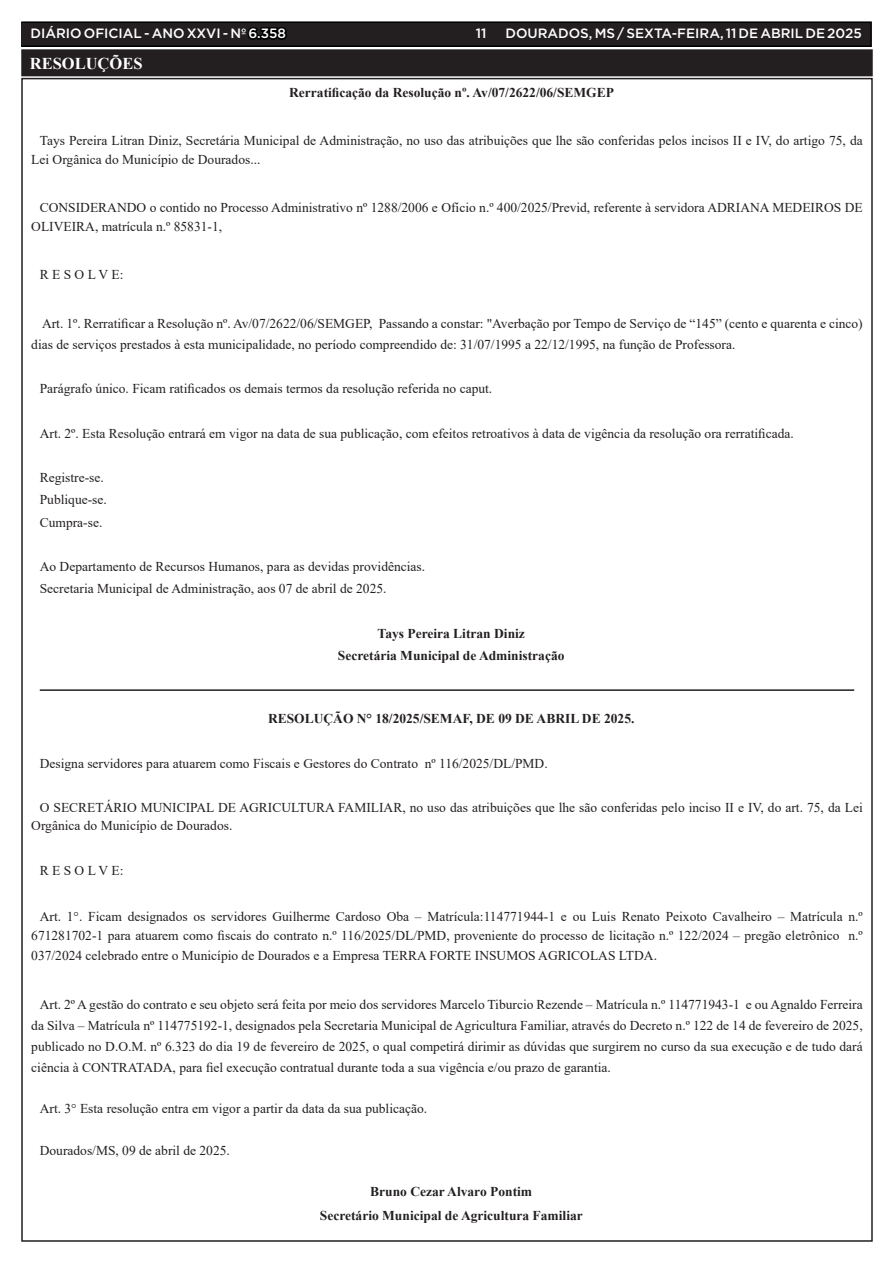
<style>
.page{position:relative;width:893px;height:1263px;background:#fff}
.page>*{position:absolute;margin:0;border:0;box-sizing:border-box;transform-origin:0 0}
.TEXTO{font:700 16.5px "Times New Roman";color:#fff}
.TEXTO-2{font:13.5px/19.5px "Times New Roman";color:#231f20}
.TEXTO-3{font:700 13.5px "Times New Roman";color:#231f20}
.t1{font:500 13.5px "Gotham";color:#fff}
.s1{color:#000}
</style>
<div class="page">
<div style="left:21px;top:22px;width:850px;height:24px;background:#231f20"></div>
<div style="left:21px;top:21px;width:851px;height:26px;border:2px solid #000"></div>
<hr style="left:40px;top:689px;width:814px;height:2px;background:#231f20">
<div style="left:23px;top:51px;width:848px;height:23px;background:#231f20"></div>
<div style="left:21px;top:49px;width:852px;height:27px;border:4px solid #231f20"></div>
<p class="t1" style="left:31px;top:25px;width:257px">DIÁRIO OFICIAL - ANO XXVI - Nº <span class="s1">6.358</span></p>
<p class="t1" style="left:476px;top:25px;width:12px">11</p>
<p class="t1" style="left:505px;top:25px;width:358px">DOURADOS, MS / SEXTA-FEIRA, 11 DE ABRIL DE 2025</p>
<p class="TEXTO" style="left:30px;top:52px;width:114px">RESOLUÇÕES</p>
<p class="TEXTO-3" style="left:289px;top:83px;width:326px">Rerratificação da Resolução nº. Av/07/2622/06/SEMGEP</p>
<p class="TEXTO-2" style="left:31px;top:130px;width:833px;text-indent:9px">Tays Pereira Litran Diniz, Secretária Municipal de Administração, no uso das atribuições que lhe são conferidas pelos incisos II e IV, do artigo 75, da<br>Lei Orgânica do Município de Dourados...</p>
<p class="TEXTO-2" style="left:31px;top:197px;width:833px;text-indent:9px">CONSIDERANDO o contido no Processo Administrativo nº 1288/2006 e Ofício n.º 400/2025/Previd, referente à servidora ADRIANA MEDEIROS DE<br>OLIVEIRA, matrícula n.º 85831-1,</p>
<p class="TEXTO-2" style="left:40px;top:264px;width:85px">R E S O L V E:</p>
<p class="TEXTO-2" style="left:31px;top:312px;width:833px;line-height:21px;text-indent:11px">Art. 1º. Rerratificar a Resolução nº. Av/07/2622/06/SEMGEP, Passando a constar: "Averbação por Tempo de Serviço de “145” (cento e quarenta e cinco) dias de serviços prestados à esta municipalidade, no período compreendido de: 31/07/1995 a 22/12/1995, na função de Professora.</p>
<p class="TEXTO-2" style="left:40px;top:378px;width:454px">Parágrafo único. Ficam ratificados os demais termos da resolução referida no caput.</p>
<p class="TEXTO-2" style="left:40px;top:423px;width:755px">Art. 2º. Esta Resolução entrará em vigor na data de sua publicação, com efeitos retroativos à data de vigência da resolução ora rerratificada.</p>
<p class="TEXTO-2" style="left:40px;top:467px;width:66px">Registre-se.</p>
<p class="TEXTO-2" style="left:40px;top:490px;width:69px">Publique-se.</p>
<p class="TEXTO-2" style="left:40px;top:512px;width:64px">Cumpra-se.</p>
<p class="TEXTO-2" style="left:40px;top:556px;width:387px">Ao Departamento de Recursos Humanos, para as devidas providências.</p>
<p class="TEXTO-2" style="left:40px;top:579px;width:348px">Secretaria Municipal de Administração, aos 07 de abril de 2025.</p>
<p class="TEXTO-3" style="left:378px;top:624px;width:149px">Tays Pereira Litran Diniz</p>
<p class="TEXTO-3" style="left:338px;top:646px;width:228px">Secretária Municipal de Administração</p>
<p class="TEXTO-3" style="left:268px;top:709px;width:368px">RESOLUÇÃO N° 18/2025/SEMAF, DE 09 DE ABRIL DE 2025.</p>
<p class="TEXTO-2" style="left:40px;top:753px;width:509px">Designa servidores para atuarem como Fiscais e Gestores do Contrato nº 116/2025/DL/PMD.</p>
<p class="TEXTO-2" style="left:31px;top:798px;width:833px;line-height:18px;text-indent:9px">O SECRETÁRIO MUNICIPAL DE AGRICULTURA FAMILIAR, no uso das atribuições que lhe são conferidas pelo inciso II e IV, do art. 75, da Lei<br>Orgânica do Município de Dourados.</p>
<p class="TEXTO-2" style="left:40px;top:860px;width:85px">R E S O L V E:</p>
<p class="TEXTO-2" style="left:31px;top:906px;width:833px;text-align:justify;text-indent:9px">Art. 1°. Ficam designados os servidores Guilherme Cardoso Oba – Matrícula:114771944-1 e ou Luis Renato Peixoto Cavalheiro – Matrícula n.º 671281702-1 para atuarem como fiscais do contrato n.º 116/2025/DL/PMD, proveniente do processo de licitação n.º 122/2024 – pregão eletrônico n.º 037/2024 celebrado entre o Município de Dourados e a Empresa TERRA FORTE INSUMOS AGRICOLAS LTDA.</p>
<p class="TEXTO-2" style="left:31px;top:993px;width:833px;line-height:21px;text-align:justify;text-indent:9px">Art. 2º A gestão do contrato e seu objeto será feita por meio dos servidores Marcelo Tiburcio Rezende – Matrícula n.º 114771943-1 e ou Agnaldo Ferreira da Silva – Matrícula nº 114775192-1, designados pela Secretaria Municipal de Agricultura Familiar, através do Decreto n.º 122 de 14 de fevereiro de 2025, publicado no D.O.M. nº 6.323 do dia 19 de fevereiro de 2025, o qual competirá dirimir as dúvidas que surgirem no curso da sua execução e de tudo dará ciência à CONTRATADA, para fiel execução contratual durante toda a sua vigência e/ou prazo de garantia.</p>
<p class="TEXTO-2" style="left:40px;top:1098px;width:389px">Art. 3° Esta resolução entra em vigor a partir da data da sua publicação.</p>
<p class="TEXTO-2" style="left:40px;top:1140px;width:192px">Dourados/MS, 09 de abril de 2025.</p>
<p class="TEXTO-3" style="left:370px;top:1182px;width:163px">Bruno Cezar Alvaro Pontim</p>
<p class="TEXTO-3" style="left:320px;top:1206px;width:264px">Secretário Municipal de Agricultura Familiar</p>
</div>
